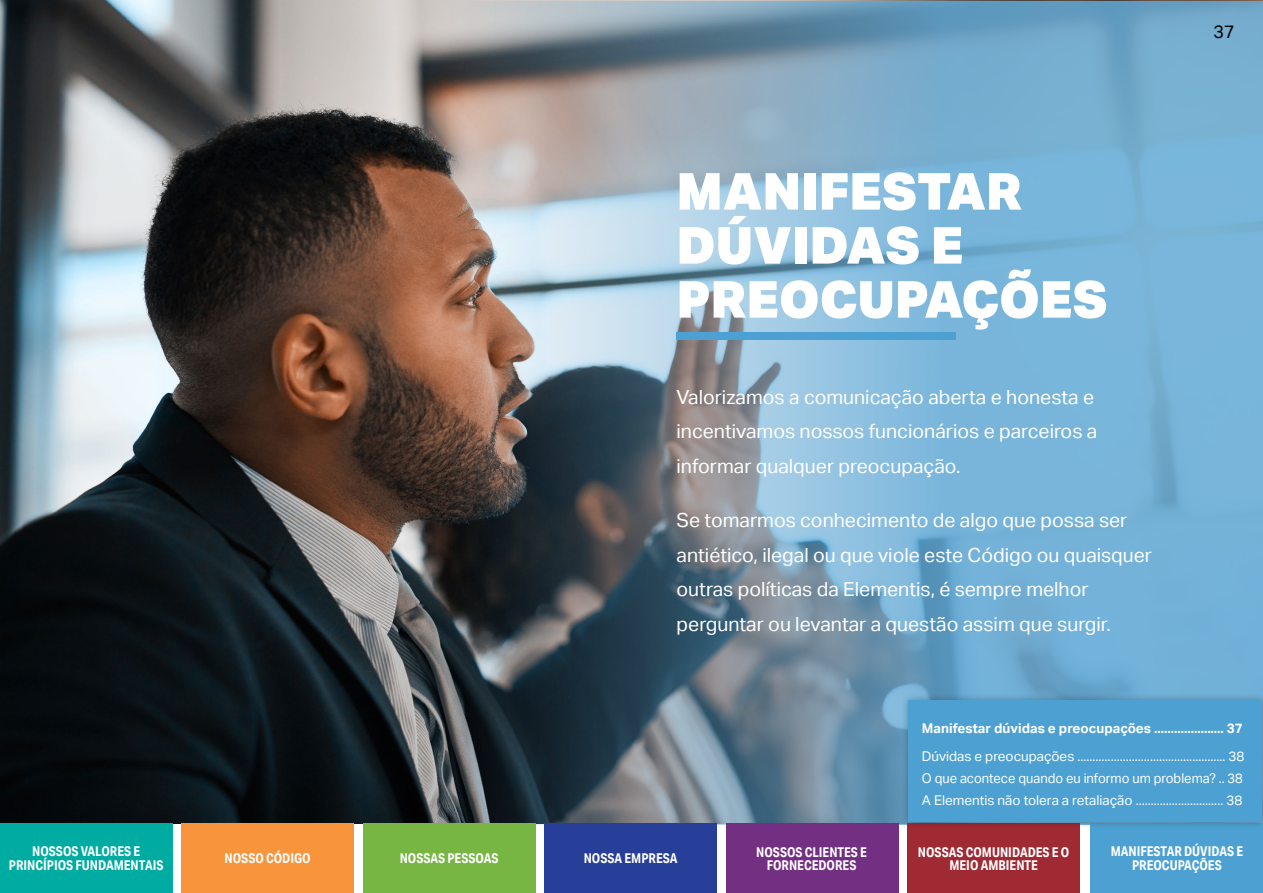
<style>
.page{position:relative;width:1263px;height:893px;background:#fff}
.page>*{position:absolute;margin:0;border:0;box-sizing:border-box;transform-origin:0 0}
.t1{font:900 51px/54px "Aktiv Grotesk";color:#fff}
.t2{font:19.5px/34.5px "Aktiv Grotesk";color:#fff}
.t3{font:18px "Aktiv Grotesk";color:#000}
.t4{font:13.5px/21.8px "Aktiv Grotesk";color:#fff}
.t5{font:700 13.5px/13.5px "Aktiv Grotesk Cd";color:#fff;text-align:center}
.t6{font:700 13.5px "Aktiv Grotesk";color:#fff}
</style>
<div class="page">
<img style="left:0;top:0;width:1262px;height:824px">
<img style="left:143px;top:2px;width:1120px;height:823px">
<div style="left:676px;top:333px;width:280px;height:7px;background:#4da1d2"></div>
<div style="left:0;top:824px;width:172px;height:69px;background:#00aba2"></div>
<div style="left:182px;top:824px;width:172px;height:69px;background:#f7943c"></div>
<div style="left:363px;top:824px;width:172px;height:69px;background:#78b643"></div>
<div style="left:907px;top:824px;width:173px;height:69px;background:#9f2a34"></div>
<div style="left:1091px;top:824px;width:172px;height:69px;background:#4da1d2"></div>
<div style="left:726px;top:824px;width:172px;height:69px;background:#732f81"></div>
<div style="left:544px;top:823px;width:173px;height:70px;background:#273f99"></div>
<div style="left:901px;top:693px;width:362px;height:136px;background:#000;opacity:.3"></div>
<div style="left:908px;top:700px;width:354px;height:122px;background:#4da1d2"></div>
<h1 class="t1" style="left:676px;top:163px;width:432px">MANIFESTAR<br>DÚVIDAS E<br>PREOCUPAÇÕES</h1>
<p class="t2" style="left:676px;top:380px;width:422px">Valorizamos a comunicação aberta e honesta e incentivamos nossos funcionários e parceiros a informar qualquer preocupação.</p>
<p class="t2" style="left:676px;top:503px;width:477px">Se tomarmos conhecimento de algo que possa ser antiético, ilegal ou que viole este Código ou quaisquer outras políticas da Elementis, é sempre melhor perguntar ou levantar a questão assim que surgir.</p>
<p class="t3" style="left:1213px;top:21px;width:23px">37</p>
<p class="t6" style="left:922px;top:720px;width:322px">Manifestar dúvidas e preocupações ..................... 37</p>
<p class="t4" style="left:922px;top:746px;width:324px">Dúvidas e preocupações ................................................. 38<br>O que acontece quando eu informo um problema? .. 38<br>A Elementis não tolera a retaliação ............................. 38</p>
<p class="t5" style="left:9px;top:845px;width:156px">NOSSOS VALORES E<br>PRINCÍPIOS FUNDAMENTAIS</p>
<p class="t5" style="left:225px;top:851px;width:88px">NOSSO CÓDIGO</p>
<p class="t5" style="left:400px;top:851px;width:100px">NOSSAS PESSOAS</p>
<p class="t5" style="left:918px;top:845px;width:153px">NOSSAS COMUNIDADES E O<br>MEIO AMBIENTE</p>
<p class="t5" style="left:1111px;top:845px;width:134px">MANIFESTAR DÚVIDAS E<br>PREOCUPAÇÕES</p>
<p class="t5" style="left:756px;top:845px;width:112px">NOSSOS CLIENTES E<br>FORNECEDORES</p>
<p class="t5" style="left:584px;top:851px;width:95px">NOSSA EMPRESA</p>
</div>
